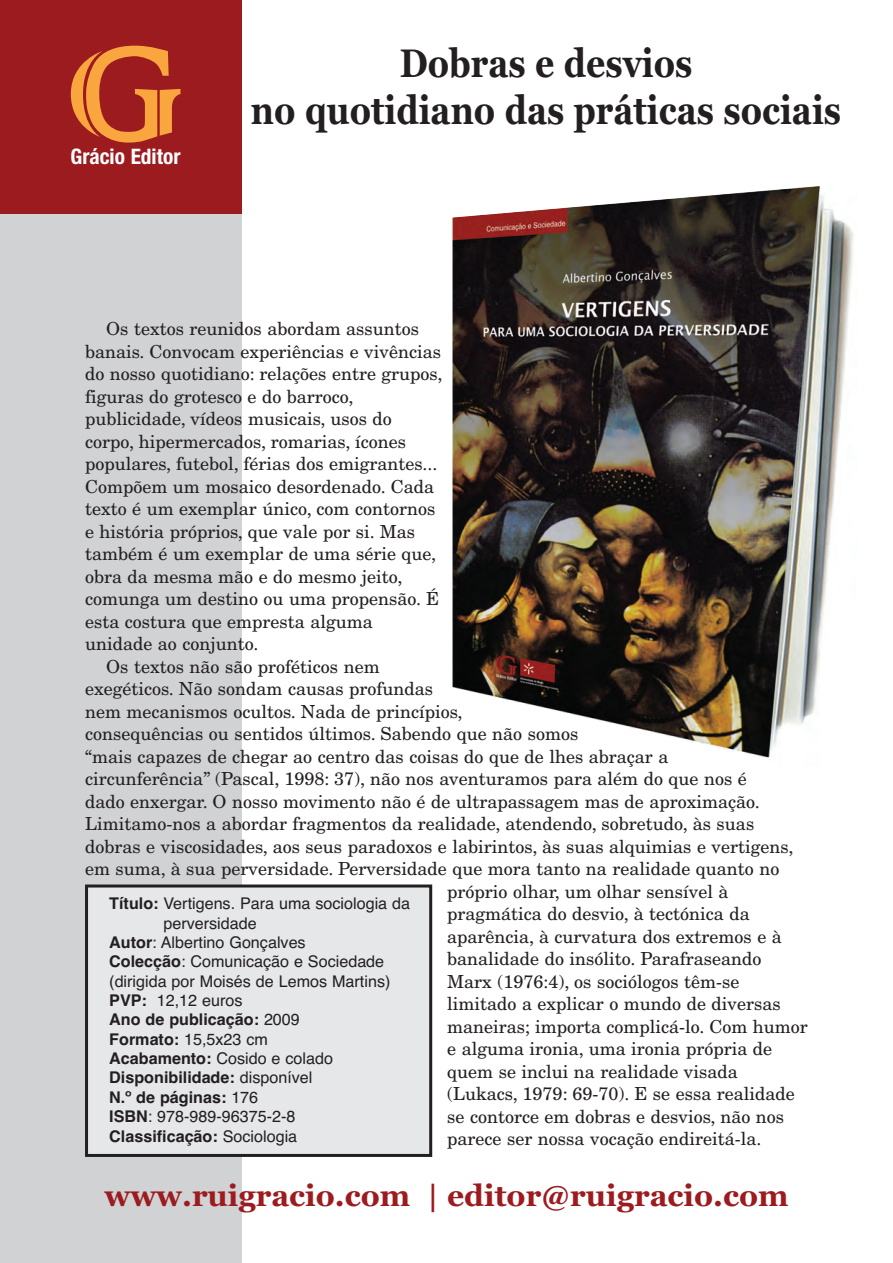
<style>
.page{position:relative;width:893px;height:1263px;background:#fff}
.page>*{position:absolute;margin:0;border:0;box-sizing:border-box;transform-origin:0 0}
.t1{font:700 39.6px/47.5px "Georgia";color:#231f20;text-align:center;scale:.85 1}
.t2{font:700 30px "Georgia";color:#9c1b1f}
.t3{font:700 condensed 21.45px "Helvetica Neue";color:#fff}
.t4{font:18px "New Century Schlbk";color:#231f20}
.t5{font:16.2px "Helvetica";color:#231f20}
.t6{font:700 16.2px "Helvetica";color:#231f20}
.s1{font-weight:700}
.s2{font-weight:400}
</style>
<div class="page">
<div style="left:0;top:0;width:241px;height:214px;background:#9c1b1f"></div>
<div style="left:0;top:214px;width:241px;height:1049px;background:#d1d2d4"></div>
<img style="left:452px;top:186px;width:401px;height:574px">
<div style="left:87px;top:886px;width:344px;height:269px;background:#e6e7e9"></div>
<div style="left:85px;top:884px;width:347px;height:273px;border:3px solid #231f20"></div>
<svg style="left:71px;top:46px;width:109px;height:97px"></svg>
<p class="t3" style="left:70px;top:144px;width:112px">Grácio Editor</p>
<h1 class="t1" style="left:251px;top:39px;width:696px">Dobras e desvios<br>no quotidiano das práticas sociais</h1>
<p class="t4" style="left:106px;top:322px;width:314px">Os textos reunidos abordam assuntos</p>
<p class="t4" style="left:85px;top:344px;width:358px">banais. Convocam experiências e vivências</p>
<p class="t4" style="left:85px;top:367px;width:359px">do nosso quotidiano: relações entre grupos,</p>
<p class="t4" style="left:85px;top:389px;width:270px">figuras do grotesco e do barroco,</p>
<p class="t4" style="left:85px;top:412px;width:308px">publicidade, vídeos musicais, usos do</p>
<p class="t4" style="left:85px;top:434px;width:323px">corpo, hipermercados, romarias, ícones</p>
<p class="t4" style="left:85px;top:457px;width:354px">populares, futebol, férias dos emigrantes...</p>
<p class="t4" style="left:85px;top:479px;width:350px">Compõem um mosaico desordenado. Cada</p>
<p class="t4" style="left:85px;top:502px;width:352px">texto é um exemplar único, com contornos</p>
<p class="t4" style="left:85px;top:524px;width:332px">e história próprios, que vale por si. Mas</p>
<p class="t4" style="left:85px;top:547px;width:353px">também é um exemplar de uma série que,</p>
<p class="t4" style="left:85px;top:569px;width:319px">obra da mesma mão e do mesmo jeito,</p>
<p class="t4" style="left:85px;top:592px;width:356px">comunga um destino ou uma propensão. É</p>
<p class="t4" style="left:85px;top:614px;width:289px">esta costura que empresta alguma</p>
<p class="t4" style="left:85px;top:637px;width:175px">unidade ao conjunto.</p>
<p class="t4" style="left:106px;top:659px;width:275px">Os textos não são proféticos nem</p>
<p class="t4" style="left:85px;top:682px;width:350px">exegéticos. Não sondam causas profundas</p>
<p class="t4" style="left:85px;top:704px;width:379px">nem mecanismos ocultos. Nada de princípios,</p>
<p class="t4" style="left:85px;top:727px;width:495px">consequências ou sentidos últimos. Sabendo que não somos</p>
<p class="t4" style="left:85px;top:749px;width:585px">“mais capazes de chegar ao centro das coisas do que de lhes abraçar a</p>
<p class="t4" style="left:85px;top:772px;width:663px">circunferência” (Pascal, 1998: 37), não nos aventuramos para além do que nos é</p>
<p class="t4" style="left:85px;top:794px;width:676px">dado enxergar. O nosso movimento não é de ultrapassagem mas de aproximação.</p>
<p class="t4" style="left:85px;top:817px;width:671px">Limitamo-nos a abordar fragmentos da realidade, atendendo, sobretudo, às suas</p>
<p class="t4" style="left:85px;top:839px;width:710px">dobras e viscosidades, aos seus paradoxos e labirintos, às suas alquimias e vertigens,</p>
<p class="t4" style="left:85px;top:862px;width:696px">em suma, à sua perversidade. Perversidade que mora tanto na realidade quanto no</p>
<p class="t4" style="left:447px;top:884px;width:283px">próprio olhar, um olhar sensível à</p>
<p class="t4" style="left:447px;top:907px;width:304px">pragmática do desvio, à tectónica da</p>
<p class="t4" style="left:447px;top:929px;width:336px">aparência, à curvatura dos extremos e à</p>
<p class="t4" style="left:447px;top:952px;width:316px">banalidade do insólito. Parafraseando</p>
<p class="t4" style="left:447px;top:974px;width:294px">Marx (1976:4), os sociólogos têm-se</p>
<p class="t4" style="left:447px;top:997px;width:335px">limitado a explicar o mundo de diversas</p>
<p class="t4" style="left:447px;top:1019px;width:362px">maneiras; importa complicá-lo. Com humor</p>
<p class="t4" style="left:447px;top:1042px;width:326px">e alguma ironia, uma ironia própria de</p>
<p class="t4" style="left:447px;top:1064px;width:292px">quem se inclui na realidade visada</p>
<p class="t4" style="left:447px;top:1087px;width:349px">(Lukacs, 1979: 69-70). E se essa realidade</p>
<p class="t4" style="left:447px;top:1109px;width:339px">se contorce em dobras e desvios, não nos</p>
<p class="t4" style="left:447px;top:1132px;width:316px">parece ser nossa vocação endireitá-la.</p>
<p class="t5" style="left:109px;top:894px;width:302px"><span class="s1">Título:</span> Vertigens. Para uma sociologia da</p>
<p class="t5" style="left:163px;top:913px;width:95px">perversidade</p>
<p class="t5" style="left:109px;top:933px;width:198px"><span class="s1">Autor</span>: Albertino Gonçalves</p>
<p class="t5" style="left:109px;top:952px;width:276px"><span class="s1">Colecção</span>: Comunicação e Sociedade</p>
<p class="t5" style="left:109px;top:972px;width:283px">(dirigida por Moisés de Lemos Martins)</p>
<p class="t5" style="left:109px;top:991px;width:135px"><span class="s1">PVP:</span> 12,12 euros</p>
<p class="t6" style="left:109px;top:1010px;width:192px">Ano de publicação: <span class="s2">2009</span></p>
<p class="t5" style="left:109px;top:1030px;width:160px"><span class="s1">Formato:</span> 15,5x23 cm</p>
<p class="t5" style="left:109px;top:1049px;width:225px"><span class="s1">Acabamento:</span> Cosido e colado</p>
<p class="t6" style="left:109px;top:1068px;width:205px">Disponibilidade: <span class="s2">disponível</span></p>
<p class="t6" style="left:109px;top:1088px;width:150px">N.º de páginas: <span class="s2">176</span></p>
<p class="t5" style="left:109px;top:1107px;width:188px"><span class="s1">ISBN</span>: 978-989-96375-2-8</p>
<p class="t6" style="left:109px;top:1126px;width:189px">Classificação: <span class="s2">Sociologia</span></p>
<h2 class="t2" style="left:104px;top:1178px;width:686px">www.ruigracio.com | editor@ruigracio.com</h2>
</div>
